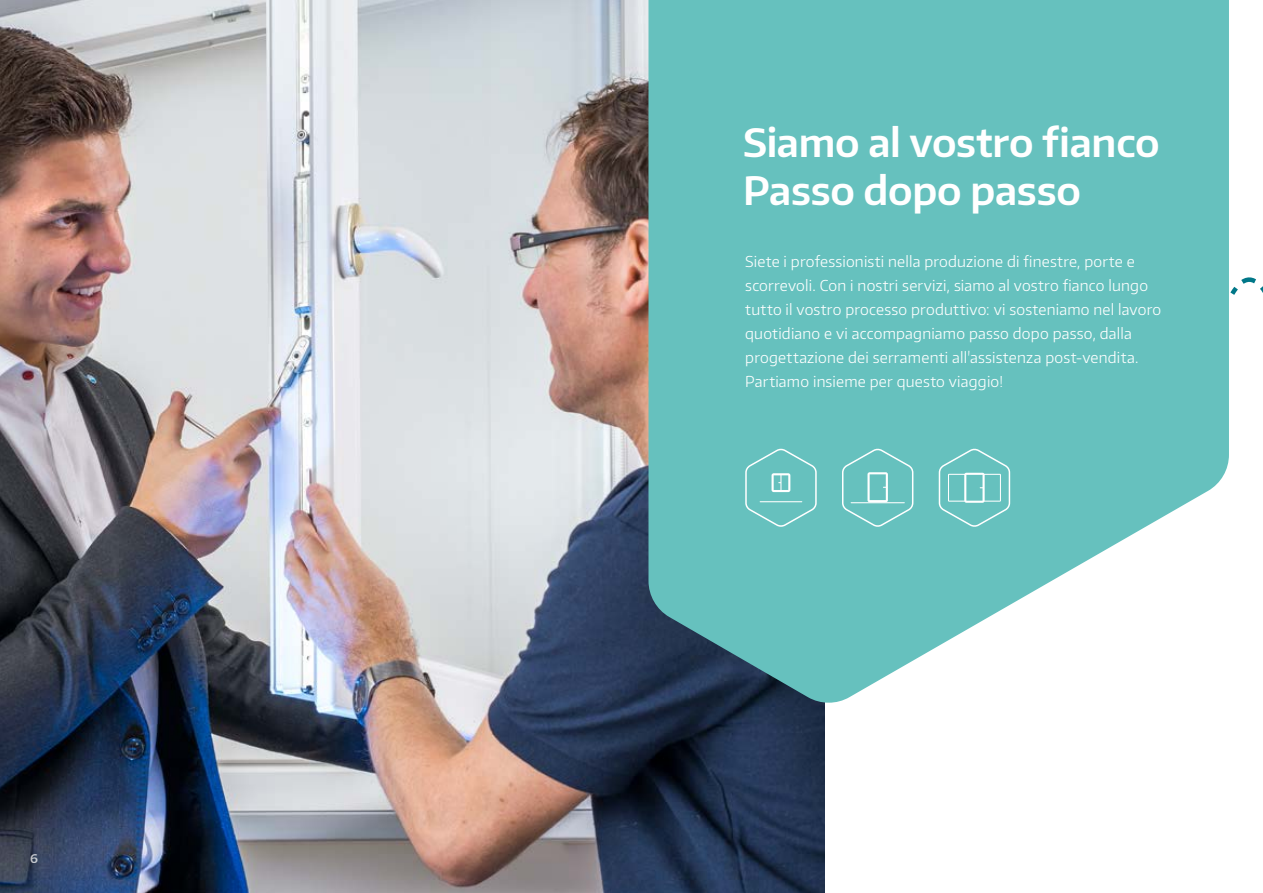
<style>
.page{position:relative;width:1263px;height:893px;background:#fff}
.page>*{position:absolute;margin:0;border:0;box-sizing:border-box;transform-origin:0 0}
.Headline_-_WHITE{font:600 39px "Encode Sans Normal";letter-spacing:-.005em;color:#fff}
.BOX_-_Body_-_WHITE{font:300 15px/24px "Encode Sans Normal";letter-spacing:.015em;color:#fff}
.t1{font:600 12px "Encode Sans Normal";color:#fff}
</style>
<div class="page">
<img style="left:0;top:0;width:825px;height:893px">
<svg style="left:1230px;top:277px;width:33px;height:18px"></svg>
<svg style="left:648px;top:0;width:581px;height:705px;background:#75c4c2"></svg>
<svg style="left:744px;top:447px;width:73px;height:81px;background:#74c6c4"></svg>
<svg style="left:841px;top:447px;width:73px;height:81px;background:#75c7c4"></svg>
<svg style="left:938px;top:447px;width:73px;height:81px;background:#77c7c5"></svg>
<p class="t1" style="left:30px;top:850px;width:9px">6</p>
<p class="Headline_-_WHITE" style="left:743px;top:117px;width:418px">Siamo al vostro fianco</p>
<p class="Headline_-_WHITE" style="left:743px;top:165px;width:339px">Passo dopo passo</p>
<p class="BOX_-_Body_-_WHITE" style="left:745px;top:249px;width:417px">Siete i professionisti nella produzione di finestre, porte e scorrevoli. Con i nostri servizi, siamo al vostro fianco lungo tutto il vostro processo produttivo: vi sosteniamo nel lavoro quotidiano e vi accompagniamo passo dopo passo, dalla progettazione dei serramenti all'assistenza post-vendita.<br>Partiamo insieme per questo viaggio!</p>
</div>
